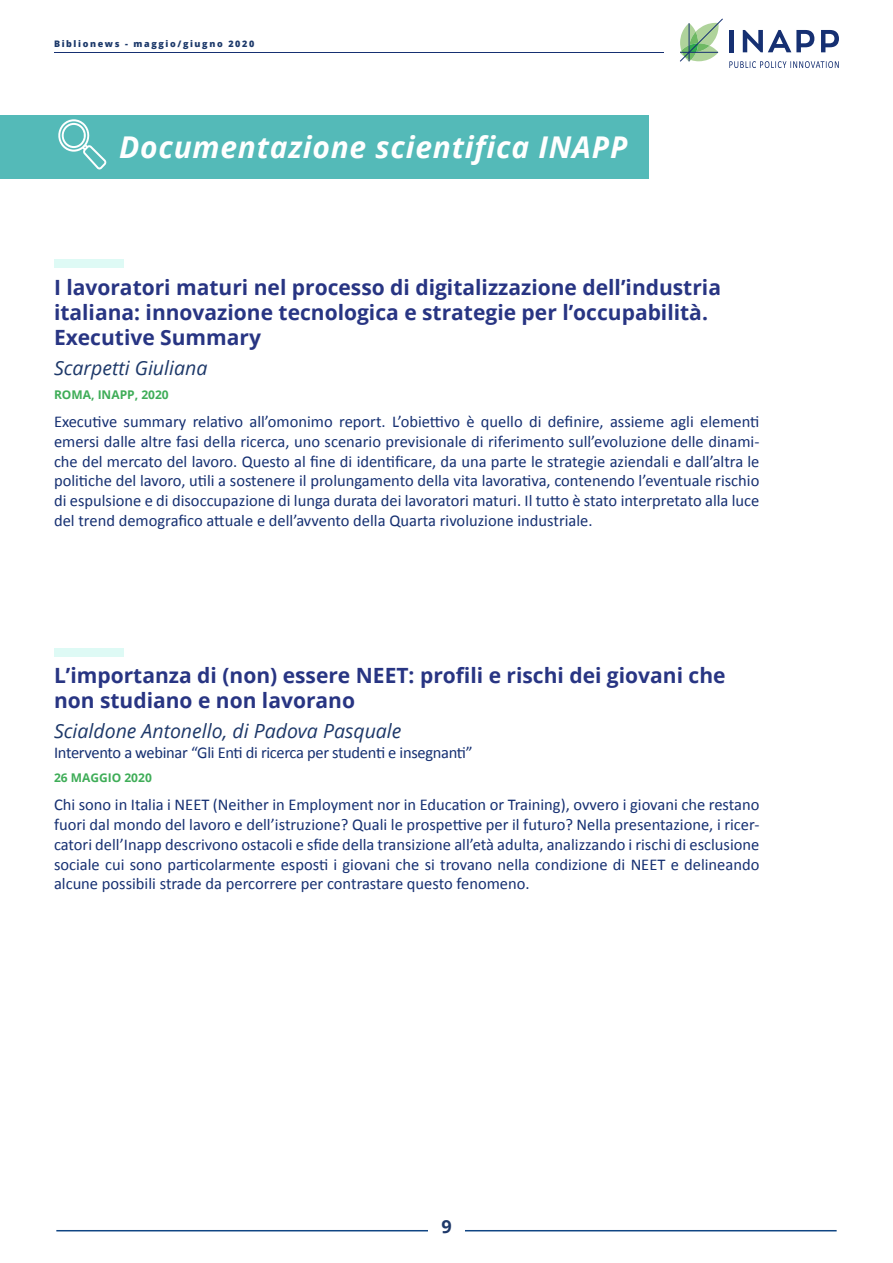
<style>
.page{position:relative;width:893px;height:1263px;background:#fff}
.page>*{position:absolute;margin:0;border:0;box-sizing:border-box;transform-origin:0 0}
.t1{font:italic 700 30px "Open Sans";letter-spacing:.025em;color:#fff}
.t2{font:700 21px/25.2px "Open Sans";color:#283583}
.t3{font:italic 19.5px "Open Sans";color:#1d3869}
.t4{font:700 18px "Open Sans";color:#1d3869}
.t5{font:16.5px/19.8px "Calibri";letter-spacing:-.01em;color:#163072;text-align:justify}
.t6{font:700 12px "Open Sans";color:#3fad58}
.t7{font:800 9px "Open Sans";letter-spacing:.18em;color:#1c396a}
</style>
<div class="page">
<hr style="left:56px;top:1230px;width:372px;height:1px;background:#104583">
<hr style="left:465px;top:1230px;width:372px;height:1px;background:#104583">
<svg style="left:680px;top:18px;width:43px;height:44px"></svg>
<hr style="left:680px;top:52px;width:38px;height:1px;background:#163072">
<hr style="left:689px;top:23px;width:1px;height:38px;background:#163072">
<svg style="left:729px;top:61px;width:110px;height:7px"></svg>
<div style="left:729px;top:30px;width:5px;height:22px;background:#163072"></div>
<svg style="left:821px;top:30px;width:18px;height:22px"></svg>
<svg style="left:743px;top:30px;width:71px;height:22px"></svg>
<hr style="left:54px;top:52px;width:609px;height:1px;background:#163072">
<div style="left:0;top:115px;width:649px;height:64px;background:#54bab8"></div>
<div style="left:54px;top:259px;width:69px;height:9px;background:#defaf5"></div>
<div style="left:54px;top:648px;width:69px;height:8px;background:#defaf5"></div>
<svg style="left:58px;top:119px;width:48px;height:50px"></svg>
<p class="t7" style="left:54px;top:37px;width:202px">Biblionews - maggio/giugno 2020</p>
<h1 class="t1" style="left:119px;top:126px;width:510px">Documentazione scientifica INAPP</h1>
<p class="t2" style="left:54px;top:274px;width:669px">I lavoratori maturi nel processo di digitalizzazione dell’industria italiana: innovazione tecnologica e strategie per l’occupabilità.<br>Executive Summary</p>
<p class="t3" style="left:54px;top:355px;width:155px">Scarpetti Giuliana</p>
<p class="t6" style="left:54px;top:386px;width:116px">ROMA, INAPP, 2020</p>
<p class="t5" style="left:54px;top:412px;width:707px">Executive summary relativo all’omonimo report. L’obiettivo è quello di definire, assieme agli elementi emersi dalle altre fasi della ricerca, uno scenario previsionale di riferimento sull’evoluzione delle dinami&shy;che del mercato del lavoro. Questo al fine di identificare, da una parte le strategie aziendali e dall’altra le politiche del lavoro, utili a sostenere il prolungamento della vita lavorativa, contenendo l’eventuale rischio di espulsione e di disoccupazione di lunga durata dei lavoratori maturi. Il tutto è stato interpretato alla luce del trend demografico attuale e dell’avvento della Quarta rivoluzione industriale.</p>
<p class="t2" style="left:54px;top:662px;width:673px">L’importanza di (non) essere NEET: profili e rischi dei giovani che non studiano e non lavorano</p>
<p class="t3" style="left:54px;top:718px;width:349px">Scialdone Antonello, di Padova Pasquale</p>
<p class="t5" style="left:54px;top:743px;width:420px">Intervento a webinar “Gli Enti di ricerca per studenti e insegnanti”</p>
<p class="t6" style="left:54px;top:769px;width:99px">26 MAGGIO 2020</p>
<p class="t5" style="left:54px;top:795px;width:707px">Chi sono in Italia i NEET (Neither in Employment nor in Education or Training), ovvero i giovani che restano fuori dal mondo del lavoro e dell’istruzione? Quali le prospettive per il futuro? Nella presentazione, i ricer&shy;catori dell’Inapp descrivono ostacoli e sfide della transizione all’età adulta, analizzando i rischi di esclusione sociale cui sono particolarmente esposti i giovani che si trovano nella condizione di NEET e delineando alcune possibili strade da percorrere per contrastare questo fenomeno.</p>
<p class="t4" style="left:441px;top:1214px;width:12px">9</p>
</div>
